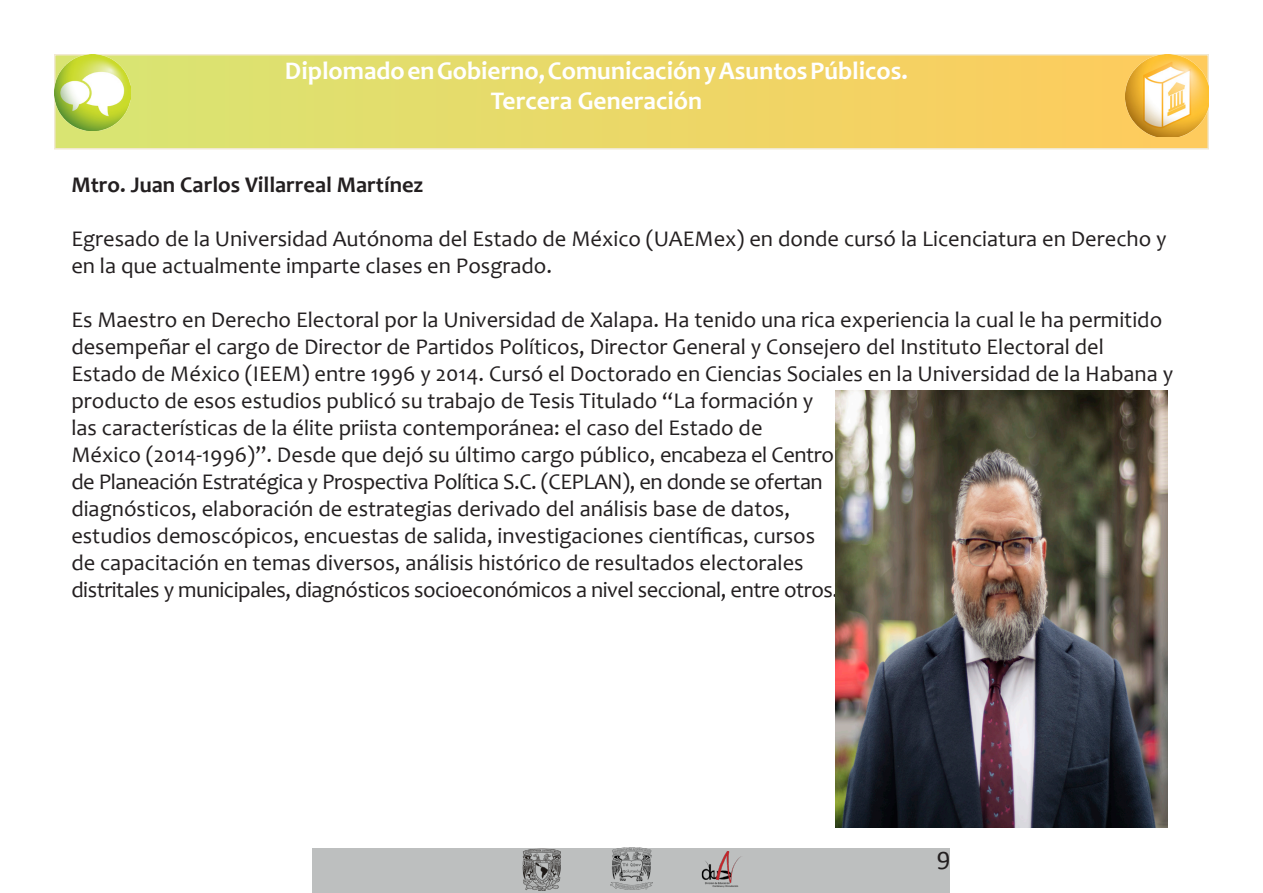
<style>
.page{position:relative;width:1263px;height:893px;background:#fff}
.page>*{position:absolute;margin:0;border:0;box-sizing:border-box;transform-origin:0 0}
.t1{font:27px "Calibri";color:#231f20}
.t2{font:700 25.5px "Candara";color:#fff}
.t3{font:22.5px/27px "Candara";color:#231f20}
.t4{font:22.5px "Candara";letter-spacing:-.02em;color:#231f20}
.t5{font:700 22.5px "Candara";color:#231f20}
</style>
<div class="page">
<div style="left:55px;top:55px;width:1153px;height:94px;background:linear-gradient(to right,#d7e573,#ffca5c)"></div>
<div style="left:54px;top:54px;width:1155px;height:96px;border:2px solid #f1e9d2"></div>
<img style="left:54px;top:54px;width:76px;height:76px">
<img style="left:1125px;top:54px;width:84px;height:82px">
<div style="left:313px;top:848px;width:637px;height:45px;background:#bdbfbf"></div>
<img style="left:701px;top:851px;width:40px;height:37px">
<img style="left:522px;top:848px;width:39px;height:43px">
<img style="left:610px;top:847px;width:43px;height:43px">
<img style="left:835px;top:390px;width:332px;height:437px">
<p class="t2" style="left:285px;top:55px;width:624px">Diplomado en Gobierno, Comunicación y Asuntos Públicos.</p>
<p class="t2" style="left:491px;top:85px;width:213px">Tercera Generación</p>
<p class="t5" style="left:71px;top:170px;width:354px">Mtro. Juan Carlos Villarreal Martínez</p>
<p class="t3" style="left:71px;top:225px;width:1097px">Egresado de la Universidad Autónoma del Estado de México (UAEMex) en donde cursó la Licenciatura en Derecho y en la que actualmente imparte clases en Posgrado.</p>
<p class="t3" style="left:71px;top:306px;width:1103px">Es Maestro en Derecho Electoral por la Universidad de Xalapa. Ha tenido una rica experiencia la cual le ha permitido desempeñar el cargo de Director de Partidos Políticos, Director General y Consejero del Instituto Electoral del Estado de México (IEEM) entre 1996 y 2014. Cursó el Doctorado en Ciencias Sociales en la Universidad de la Habana y producto de esos estudios publicó su trabajo de Tesis Titulado “La formación y</p>
<p class="t3" style="left:71px;top:414px;width:693px">las características de la élite priista contemporánea: el caso del Estado de</p>
<p class="t3" style="left:71px;top:441px;width:764px">México (2014-1996)”. Desde que dejó su último cargo público, encabeza el Centro</p>
<p class="t4" style="left:71px;top:467px;width:753px">de Planeación Estratégica y Prospectiva Política S.C. (CEPLAN), en donde se ofertan</p>
<p class="t3" style="left:71px;top:495px;width:720px">diagnósticos, elaboración de estrategias derivado del análisis base de datos,</p>
<p class="t3" style="left:71px;top:522px;width:745px">estudios demoscópicos, encuestas de salida, investigaciones científicas, cursos</p>
<p class="t3" style="left:71px;top:549px;width:734px">de capacitación en temas diversos, análisis histórico de resultados electorales</p>
<p class="t4" style="left:71px;top:575px;width:768px">distritales y municipales, diagnósticos socioeconómicos a nivel seccional, entre otros.</p>
<p class="t1" style="left:937px;top:842px;width:15px">9</p>
</div>
